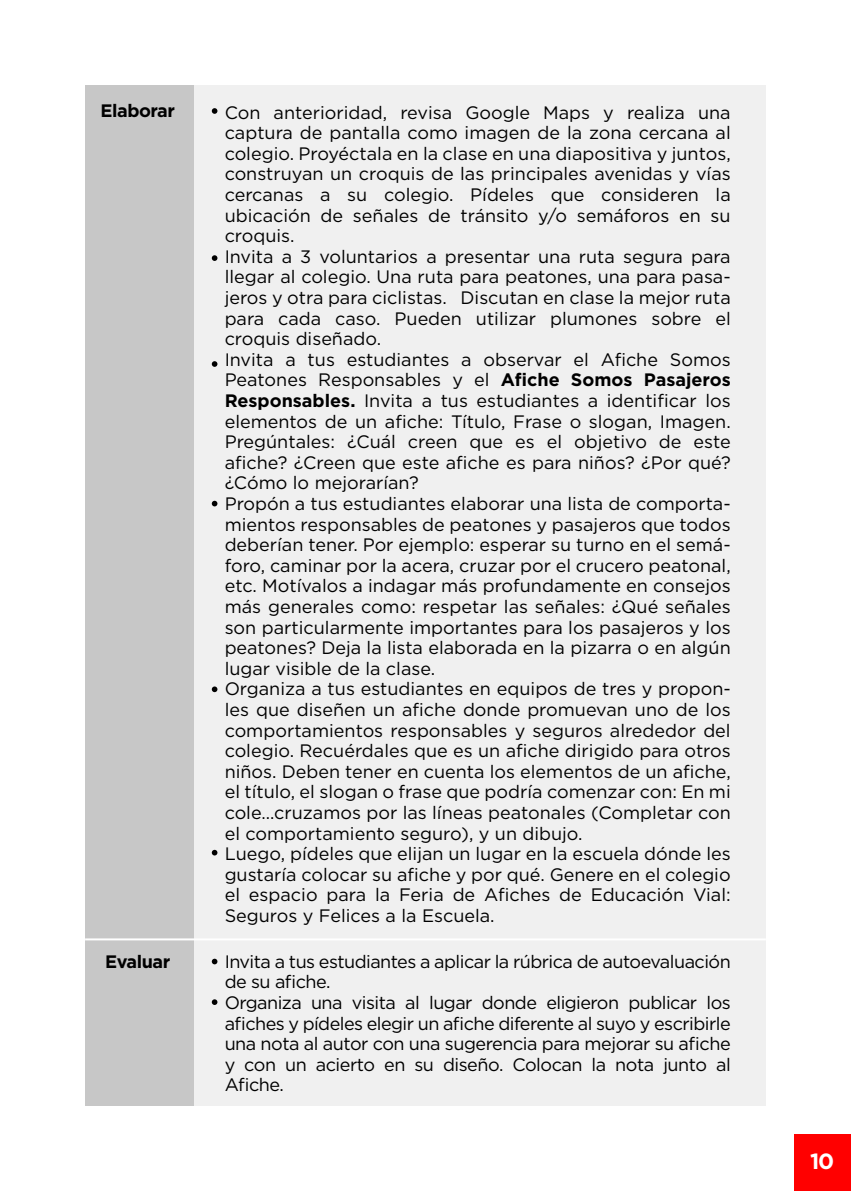
<style>
.page{position:relative;width:851px;height:1191px;background:#fff}
.page>*{position:absolute;margin:0;border:0;box-sizing:border-box;transform-origin:0 0}
.t1{font:700 22px "Gotham";color:#fff}
.t2{font:18px/20.6px "Gotham";color:#000}
.t3{font:18px/20.6px "Gotham";letter-spacing:-.03em;color:#000}
.t4{font:700 18px "Gotham";letter-spacing:-.025em;color:#000}
.s1{font-weight:700}
</style>
<div class="page">
<div style="left:794px;top:1134px;width:56px;height:57px;background:#f00"></div>
<div style="left:193px;top:85px;width:572px;height:1021px;background:#f0f0f0"></div>
<div style="left:85px;top:85px;width:108px;height:1021px;background:#c7c7c7"></div>
<svg style="left:212px;top:255px;width:5px;height:6px"></svg>
<svg style="left:212px;top:108px;width:5px;height:6px"></svg>
<svg style="left:212px;top:361px;width:5px;height:6px"></svg>
<svg style="left:212px;top:501px;width:5px;height:5px"></svg>
<svg style="left:212px;top:686px;width:5px;height:6px"></svg>
<svg style="left:212px;top:850px;width:5px;height:5px"></svg>
<svg style="left:212px;top:999px;width:5px;height:6px"></svg>
<svg style="left:212px;top:958px;width:5px;height:6px"></svg>
<hr style="left:85px;top:938px;width:680px;height:2px;background:#fff">
<p class="t4" style="left:100px;top:99px;width:76px">Elaborar</p>
<p class="t4" style="left:105px;top:949px;width:67px">Evaluar</p>
<p class="t2" style="left:225px;top:101px;width:507px">Con anterioridad, revisa Google Maps y realiza una captura de pantalla como imagen de la zona cercana al colegio. Proyéctala en la clase en una diapositiva y juntos, construyan un croquis de las principales avenidas y vías cercanas a su colegio. Pídeles que consideren la ubicación de señales de tránsito y/o semáforos en su croquis.<br>Invita a 3 voluntarios a presentar una ruta segura para llegar al colegio. Una ruta para peatones, una para pasa&shy;jeros y otra para ciclistas. Discutan en clase la mejor ruta para cada caso. Pueden utilizar plumones sobre el croquis diseñado.<br>Invita a tus estudiantes a observar el Afiche Somos Peatones Responsables y el <span class="s1">Afiche Somos Pasajeros Responsables.</span> Invita a tus estudiantes a identificar los elementos de un afiche: Título, Frase o slogan, Imagen.<br>Pregúntales: ¿Cuál creen que es el objetivo de este afiche? ¿Creen que este afiche es para niños? ¿Por qué? ¿Cómo lo mejorarían?<br>Propón a tus estudiantes elaborar una lista de comporta&shy;mientos responsables de peatones y pasajeros que todos deberían tener. Por ejemplo: esperar su turno en el semá&shy;foro, caminar por la acera, cruzar por el crucero peatonal, etc. Motívalos a indagar más profundamente en consejos más generales como: respetar las señales: ¿Qué señales son particularmente importantes para los pasajeros y los peatones? Deja la lista elaborada en la pizarra o en algún lugar visible de la clase.<br>Organiza a tus estudiantes en equipos de tres y propon&shy;les que diseñen un afiche donde promuevan uno de los comportamientos responsables y seguros alrededor del colegio. Recuérdales que es un afiche dirigido para otros niños. Deben tener en cuenta los elementos de un afiche, el título, el slogan o frase que podría comenzar con: En mi cole…cruzamos por las líneas peatonales (Completar con el comportamiento seguro), y un dibujo.<br>Luego, pídeles que elijan un lugar en la escuela dónde les gustaría colocar su afiche y por qué. Genere en el colegio el espacio para la Feria de Afiches de Educación Vial:<br>Seguros y Felices a la Escuela.</p>
<p class="t3" style="left:225px;top:950px;width:507px">Invita a tus estudiantes a aplicar la rúbrica de autoevaluación de su afiche.<br>Organiza una visita al lugar donde eligieron publicar los afiches y pídeles elegir un afiche diferente al suyo y escribirle una nota al autor con una sugerencia para mejorar su afiche y con un acierto en su diseño. Colocan la nota junto al Afiche.</p>
<p class="t1" style="left:810px;top:1146px;width:26px">10</p>
</div>
